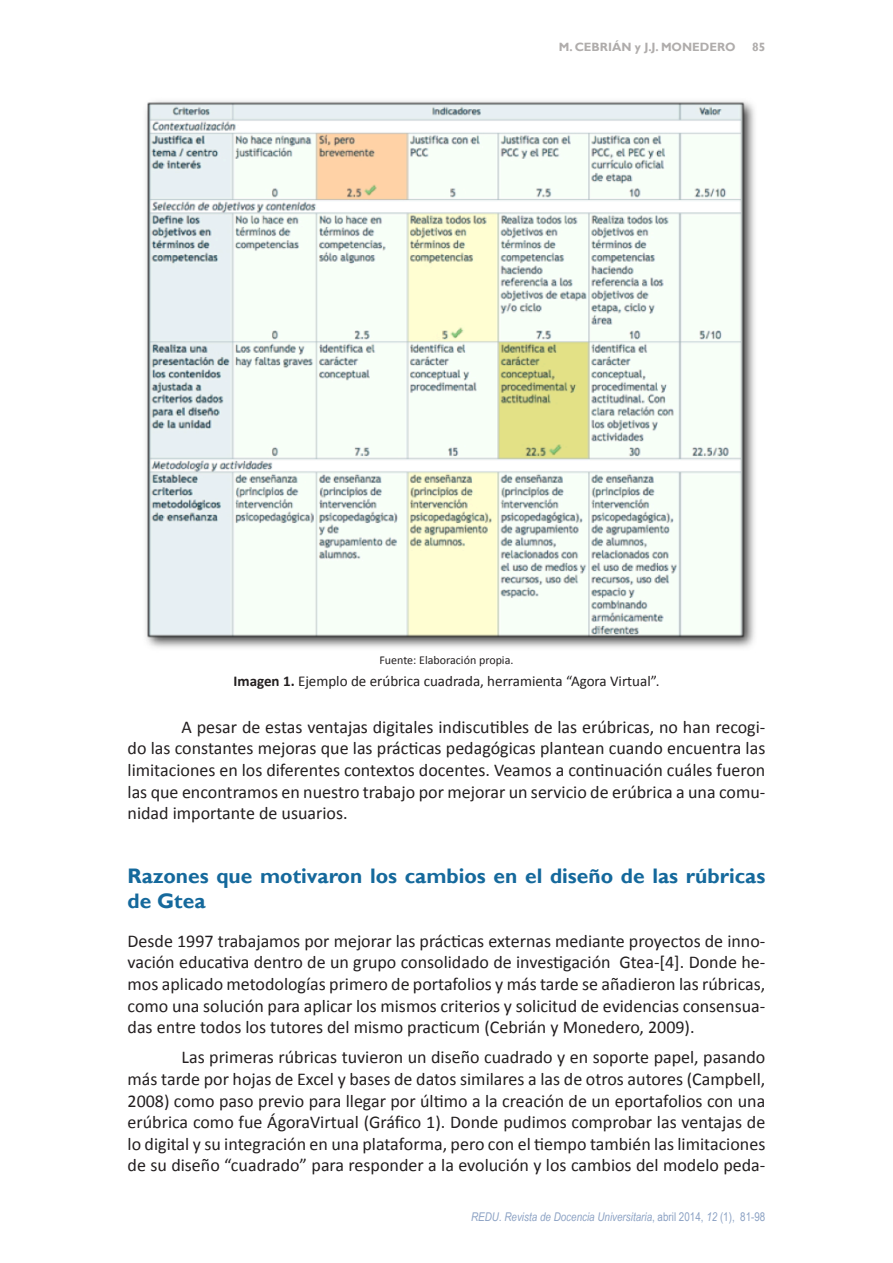
<style>
.page{position:relative;width:893px;height:1263px;background:#fff}
.page>*{position:absolute;margin:0;border:0;box-sizing:border-box;transform-origin:0 0}
.t1{font:700 21px/25.2px "Gill Sans";color:#15699c}
.t2{font:18px/21.6px "Calibri";color:#231f20;text-align:justify}
.t3{font:15px "Calibri";color:#231f20}
.t4{font:italic 12px "Arial Narrow";color:#8ca2c4}
.t5{font:12px "Calibri";color:#231f20}
.t6{font:700 12px "Gill Sans";color:#b0adac}
.s1{font-weight:700}
.s2{font-style:normal}
</style>
<div class="page">
<img style="left:145px;top:101px;width:610px;height:547px">
<p class="t6" style="left:559px;top:40px;width:178px">M. CEBRIÁN y J.J. MONEDERO</p>
<p class="t6" style="left:752px;top:40px;width:15px">85</p>
<p class="t5" style="left:379px;top:652px;width:136px">Fuente: Elaboración propia.</p>
<p class="t3" style="left:233px;top:671px;width:427px"><span class="s1">Imagen 1.</span> Ejemplo de erúbrica cuadrada, herramienta “Agora Virtual”.</p>
<p class="t2" style="left:128px;top:716px;width:639px;text-indent:54px">A pesar de estas ventajas digitales indiscutibles de las erúbricas, no han recogi&shy;do las constantes mejoras que las prácticas pedagógicas plantean cuando encuentra las limitaciones en los diferentes contextos docentes. Veamos a continuación cuáles fueron las que encontramos en nuestro trabajo por mejorar un servicio de erúbrica a una comu&shy;nidad importante de usuarios.</p>
<p class="t1" style="left:128px;top:864px;width:639px">Razones que motivaron los cambios en el diseño de las rúbricas de Gtea</p>
<p class="t2" style="left:128px;top:930px;width:639px">Desde 1997 trabajamos por mejorar las prácticas externas mediante proyectos de inno&shy;vación educativa dentro de un grupo consolidado de investigación Gtea-[4]. Donde he&shy;mos aplicado metodologías primero de portafolios y más tarde se añadieron las rúbricas, como una solución para aplicar los mismos criterios y solicitud de evidencias consensua&shy;das entre todos los tutores del mismo practicum (Cebrián y Monedero, 2009).</p>
<p class="t2" style="left:128px;top:1046px;width:639px;text-indent:54px">Las primeras rúbricas tuvieron un diseño cuadrado y en soporte papel, pasando más tarde por hojas de Excel y bases de datos similares a las de otros autores (Campbell, 2008) como paso previo para llegar por último a la creación de un eportafolios con una erúbrica como fue ÁgoraVirtual (Gráfico 1). Donde pudimos comprobar las ventajas de lo digital y su integración en una plataforma, pero con el tiempo también las limitaciones de su diseño “cuadrado” para responder a la evolución y los cambios del modelo peda-</p>
<p class="t4" style="left:471px;top:1208px;width:296px">REDU. Revista de Docencia Universitaria<span class="s2">, abril 2014,</span> 12 <span class="s2">(1), 81-98</span></p>
</div>
